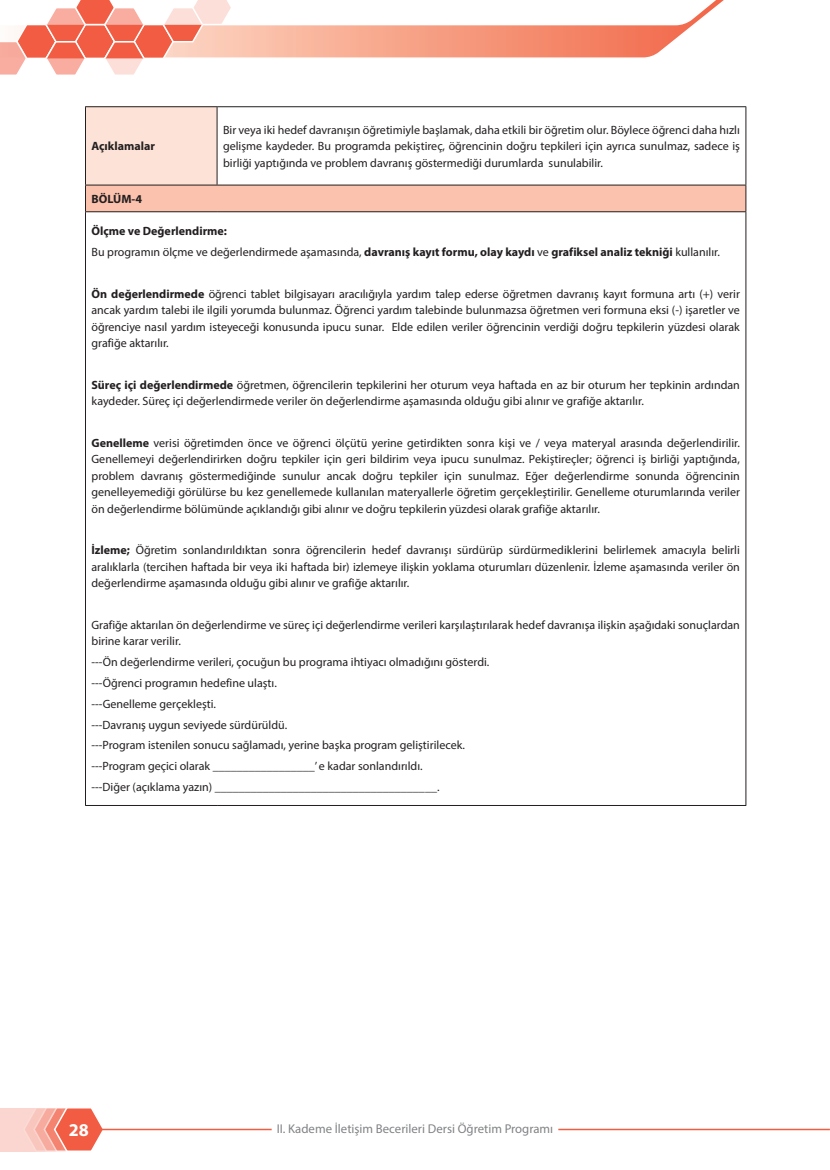
<style>
.page{position:relative;width:830px;height:1170px;background:#fff}
.page>*{position:absolute;margin:0;border:0;box-sizing:border-box;transform-origin:0 0}
.t1{font:700 18px "Myriad Pro";color:#fff}
.t2{font:12.75px "Myriad Pro";color:#808285}
.Düz_yazı{font:12px/16.5px "Myriad Pro";color:#231f20;text-align:justify}
.Düz_yazı-2{font:700 12px "Myriad Pro";color:#231f20}
.s1{font-weight:700}
</style>
<div class="page">
<div style="left:0;top:1107px;width:84px;height:44px;background:#fbd6d0"></div>
<svg style="left:23px;top:1107px;width:82px;height:45px"></svg>
<hr style="left:100px;top:1128px;width:729px;height:2px;background:#f15c42">
<svg style="left:232px;top:0;width:492px;height:58px"></svg>
<svg style="left:0;top:0;width:232px;height:75px"></svg>
<div style="left:271px;top:1117px;width:14px;height:21px;border:12px solid #fff"></div>
<svg style="left:276px;top:1117px;width:285px;height:21px"></svg>
<div style="left:545px;top:1120px;width:13px;height:18px;border:12px solid #fff"></div>
<div style="left:85px;top:107px;width:132px;height:78px;background:#fde3d7"></div>
<div style="left:85px;top:185px;width:660px;height:27px;background:#fbc2ad"></div>
<hr style="left:85px;top:106px;width:132px;height:1px;background:#231f20">
<hr style="left:85px;top:107px;width:1px;height:78px;background:#231f20">
<hr style="left:217px;top:106px;width:529px;height:1px;background:#231f20">
<hr style="left:216px;top:107px;width:1px;height:78px;background:#231f20">
<hr style="left:745px;top:107px;width:1px;height:78px;background:#231f20">
<hr style="left:85px;top:185px;width:132px;height:1px;background:#231f20">
<svg style="left:85px;top:185px;width:1px;height:26px"></svg>
<hr style="left:217px;top:185px;width:529px;height:1px;background:#231f20">
<svg style="left:745px;top:185px;width:1px;height:26px"></svg>
<hr style="left:85px;top:211px;width:132px;height:1px;background:#231f20">
<hr style="left:85px;top:212px;width:1px;height:593px;background:#231f20">
<hr style="left:217px;top:211px;width:529px;height:1px;background:#231f20">
<hr style="left:745px;top:212px;width:1px;height:593px;background:#231f20">
<hr style="left:85px;top:805px;width:132px;height:1px;background:#231f20">
<hr style="left:217px;top:805px;width:529px;height:1px;background:#231f20">
<p class="Düz_yazı-2" style="left:91px;top:138px;width:65px">Açıklamalar</p>
<p class="Düz_yazı" style="left:223px;top:121px;width:518px">Bir veya iki hedef davranışın öğretimiyle başlamak, daha etkili bir öğretim olur. Böylece öğrenci daha hızlı gelişme kaydeder. Bu programda pekiştireç, öğrencinin doğru tepkileri için ayrıca sunulmaz, sadece iş birliği yaptığında ve problem davranış göstermediği durumlarda sunulabilir.</p>
<p class="Düz_yazı-2" style="left:91px;top:191px;width:52px">BÖLÜM-4</p>
<p class="Düz_yazı-2" style="left:91px;top:223px;width:137px">Ölçme ve Değerlendirme:</p>
<p class="Düz_yazı" style="left:91px;top:244px;width:629px">Bu programın ölçme ve değerlendirmede aşamasında, <span class="s1">davranış kayıt formu, olay kaydı</span> ve <span class="s1">grafiksel analiz tekniği</span> kullanılır.</p>
<p class="Düz_yazı" style="left:91px;top:285px;width:649px"><span class="s1">Ön değerlendirmede</span> öğrenci tablet bilgisayarı aracılığıyla yardım talep ederse öğretmen davranış kayıt formuna artı (+) verir ancak yardım talebi ile ilgili yorumda bulunmaz. Öğrenci yardım talebinde bulunmazsa öğretmen veri formuna eksi (-) işaretler ve öğrenciye nasıl yardım isteyeceği konusunda ipucu sunar. Elde edilen veriler öğrencinin verdiği doğru tepkilerin yüzdesi olarak grafiğe aktarılır.</p>
<p class="Düz_yazı" style="left:91px;top:376px;width:649px"><span class="s1">Süreç içi değerlendirmede</span> öğretmen, öğrencilerin tepkilerini her oturum veya haftada en az bir oturum her tepkinin ardından kaydeder. Süreç içi değerlendirmede veriler ön değerlendirme aşamasında olduğu gibi alınır ve grafiğe aktarılır.</p>
<p class="Düz_yazı" style="left:91px;top:434px;width:649px"><span class="s1">Genelleme</span> verisi öğretimden önce ve öğrenci ölçütü yerine getirdikten sonra kişi ve / veya materyal arasında değerlendirilir.<br>Genellemeyi değerlendirirken doğru tepkiler için geri bildirim veya ipucu sunulmaz. Pekiştireçler; öğrenci iş birliği yaptığında, problem davranış göstermediğinde sunulur ancak doğru tepkiler için sunulmaz. Eğer değerlendirme sonunda öğrencinin genelleyemediği görülürse bu kez genellemede kullanılan materyallerle öğretim gerçekleştirilir. Genelleme oturumlarında veriler ön değerlendirme bölümünde açıklandığı gibi alınır ve doğru tepkilerin yüzdesi olarak grafiğe aktarılır.</p>
<p class="Düz_yazı" style="left:91px;top:542px;width:649px"><span class="s1">İzleme;</span> Öğretim sonlandırıldıktan sonra öğrencilerin hedef davranışı sürdürüp sürdürmediklerini belirlemek amacıyla belirli aralıklarla (tercihen haftada bir veya iki haftada bir) izlemeye ilişkin yoklama oturumları düzenlenir. İzleme aşamasında veriler ön değerlendirme aşamasında olduğu gibi alınır ve grafiğe aktarılır.</p>
<p class="Düz_yazı" style="left:91px;top:616px;width:649px">Grafiğe aktarılan ön değerlendirme ve süreç içi değerlendirme verileri karşılaştırılarak hedef davranışa ilişkin aşağıdaki sonuçlardan birine karar verilir.</p>
<p class="Düz_yazı" style="left:91px;top:653px;width:399px">---Ön değerlendirme verileri, çocuğun bu programa ihtiyacı olmadığını gösterdi.</p>
<p class="Düz_yazı" style="left:91px;top:674px;width:187px">---Öğrenci programın hedefine ulaştı.</p>
<p class="Düz_yazı" style="left:91px;top:695px;width:126px">---Genelleme gerçekleşti.</p>
<p class="Düz_yazı" style="left:91px;top:716px;width:197px">---Davranış uygun seviyede sürdürüldü.</p>
<p class="Düz_yazı" style="left:91px;top:736px;width:375px">---Program istenilen sonucu sağlamadı, yerine başka program geliştirilecek.</p>
<p class="Düz_yazı" style="left:91px;top:757px;width:332px">---Program geçici olarak _________________’ e kadar sonlandırıldı.</p>
<p class="Düz_yazı" style="left:91px;top:778px;width:349px">---Diğer (açıklama yazın) _____________________________________.</p>
<h1 class="t1" style="left:69px;top:1117px;width:21px">28</h1>
<p class="t2" style="left:276px;top:1120px;width:278px">II. Kademe İletişim Becerileri Dersi Öğretim Programı</p>
</div>
